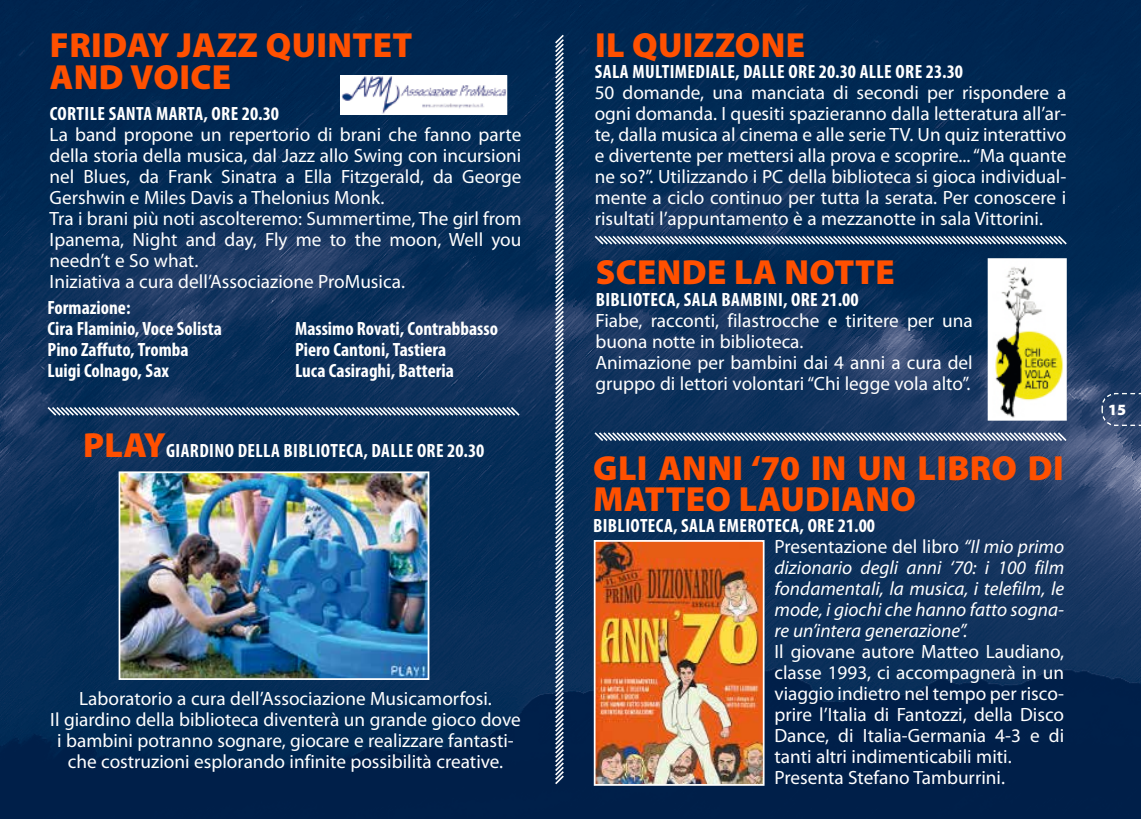
<style>
.page{position:relative;width:1141px;height:819px;background:#fff}
.page>*{position:absolute;margin:0;border:0;box-sizing:border-box;transform-origin:0 0}
.t1{font:900 35px/31.5px "Myriad Pro";letter-spacing:.01em;color:#ff5000}
.t2{font:19.25px/21px "Myriad Pro";color:#fff}
.t3{font:italic 19.25px/21px "Myriad Pro";color:#fff}
.t4{font:700 condensed 19.25px "Myriad Pro";letter-spacing:.02em;color:#fff}
.t5{font:700 condensed 19.25px/21px "Myriad Pro";color:#fff}
.t6{font:900 15.75px "Myriad Pro";color:#fff}
.s1{font-weight:900;font-stretch:normal;font-size:35px;color:#ff5000}
.s2{font-weight:700;font-style:normal;font-stretch:condensed}
.s3{font-style:normal}
</style>
<div class="page">
<img style="left:0;top:0;width:1141px;height:819px">
<svg style="left:46px;top:405px;width:475px;height:12px;background:#5b7390"></svg>
<svg style="left:553px;top:33px;width:13px;height:753px;background:#536c8a"></svg>
<div style="left:1099px;top:391px;width:42px;height:37px;background:#00712c;opacity:.75"></div>
<svg style="left:593px;top:234px;width:475px;height:12px;background:#56708c"></svg>
<svg style="left:593px;top:430px;width:475px;height:13px;background:#5c7290"></svg>
<img style="left:991px;top:261px;width:73px;height:156px">
<div style="left:988px;top:258px;width:79px;height:162px;border:2px solid #fff"></div>
<img style="left:343px;top:77px;width:162px;height:36px">
<img style="left:597px;top:543px;width:165px;height:239px">
<div style="left:594px;top:540px;width:171px;height:245px;border:2px solid #fff"></div>
<img style="left:122px;top:474px;width:304px;height:203px">
<div style="left:119px;top:471px;width:310px;height:209px;border:2px solid #fff"></div>
<h1 class="t1" style="left:50px;top:30px;width:364px">FRIDAY JAZZ QUINTET<br>AND VOICE</h1>
<p class="t4" style="left:50px;top:102px;width:231px">CORTILE SANTA MARTA, ORE 20.30</p>
<p class="t2" style="left:50px;top:124px;width:473px">La band propone un repertorio di brani che fanno parte della storia della musica, dal Jazz allo Swing con incursioni nel Blues, da Frank Sinatra a Ella Fitzgerald, da George Gershwin e Miles Davis a Thelonius Monk.<br>Tra i brani più noti ascolteremo: Summertime, The girl from Ipanema, Night and day, Fly me to the moon, Well you needn’t e So what.<br>Iniziativa a cura dell’Associazione ProMusica.</p>
<p class="t5" style="left:48px;top:296px;width:176px">Formazione:<br>Cira Flaminio, Voce Solista<br>Pino Zaffuto, Tromba<br>Luigi Colnago, Sax</p>
<p class="t5" style="left:295px;top:317px;width:205px">Massimo Rovati, Contrabbasso<br>Piero Cantoni, Tastiera<br>Luca Casiraghi, Batteria</p>
<p class="t4" style="left:83px;top:438px;width:403px"><span class="s1">PLAY</span>GIARDINO DELLA BIBLIOTECA, DALLE ORE 20.30</p>
<p class="t2" style="left:50px;top:688px;width:472px;text-align:center">Laboratorio a cura dell’Associazione Musicamorfosi.<br>Il giardino della biblioteca diventerà un grande gioco dove i bambini potranno sognare, giocare e realizzare fantasti&shy;che costruzioni esplorando infinite possibilità creative.</p>
<h1 class="t1" style="left:595px;top:30px;width:212px">IL QUIZZONE</h1>
<p class="t4" style="left:595px;top:60px;width:370px">SALA MULTIMEDIALE, DALLE ORE 20.30 ALLE ORE 23.30</p>
<p class="t2" style="left:595px;top:82px;width:473px;text-align:justify">50 domande, una manciata di secondi per rispondere a ogni domanda. I quesiti spazieranno dalla letteratura all’ar&shy;te, dalla musica al cinema e alle serie TV. Un quiz interattivo e divertente per mettersi alla prova e scoprire... “Ma quante ne so?”. Utilizzando i PC della biblioteca si gioca individual&shy;mente a ciclo continuo per tutta la serata. Per conoscere i risultati l’appuntamento è a mezzanotte in sala Vittorini.</p>
<h1 class="t1" style="left:596px;top:257px;width:300px">SCENDE LA NOTTE</h1>
<p class="t4" style="left:596px;top:287px;width:264px">BIBLIOTECA, SALA BAMBINI, ORE 21.00</p>
<p class="t2" style="left:595px;top:310px;width:379px">Fiabe, racconti, filastrocche e tiritere per una buona notte in biblioteca.<br>Animazione per bambini dai 4 anni a cura del gruppo di lettori volontari “Chi legge vola alto”.</p>
<h1 class="t1" style="left:593px;top:452px;width:472px">GLI ANNI ‘70 IN UN LIBRO DI<br>MATTEO LAUDIANO</h1>
<p class="t3" style="left:774px;top:515px;width:291px;text-indent:-181px"><span class="s2">BIBLIOTECA, SALA EMEROTECA, ORE 21.00<br></span><span class="s3">Presentazione del libro</span> “Il mio primo dizionario degli anni ‘70: i 100 film fondamentali, la musica, i telefilm, le mode, i giochi che hanno fatto sogna&shy;re un’intera generazione”.</p>
<p class="t2" style="left:774px;top:641px;width:291px">Il giovane autore Matteo Laudiano, classe 1993, ci accompagnerà in un viaggio indietro nel tempo per risco&shy;prire l’Italia di Fantozzi, della Disco Dance, di Italia-Germania 4-3 e di tanti altri indimenticabili miti.<br>Presenta Stefano Tamburrini.</p>
<p class="t6" style="left:1108px;top:401px;width:20px">15</p>
</div>
